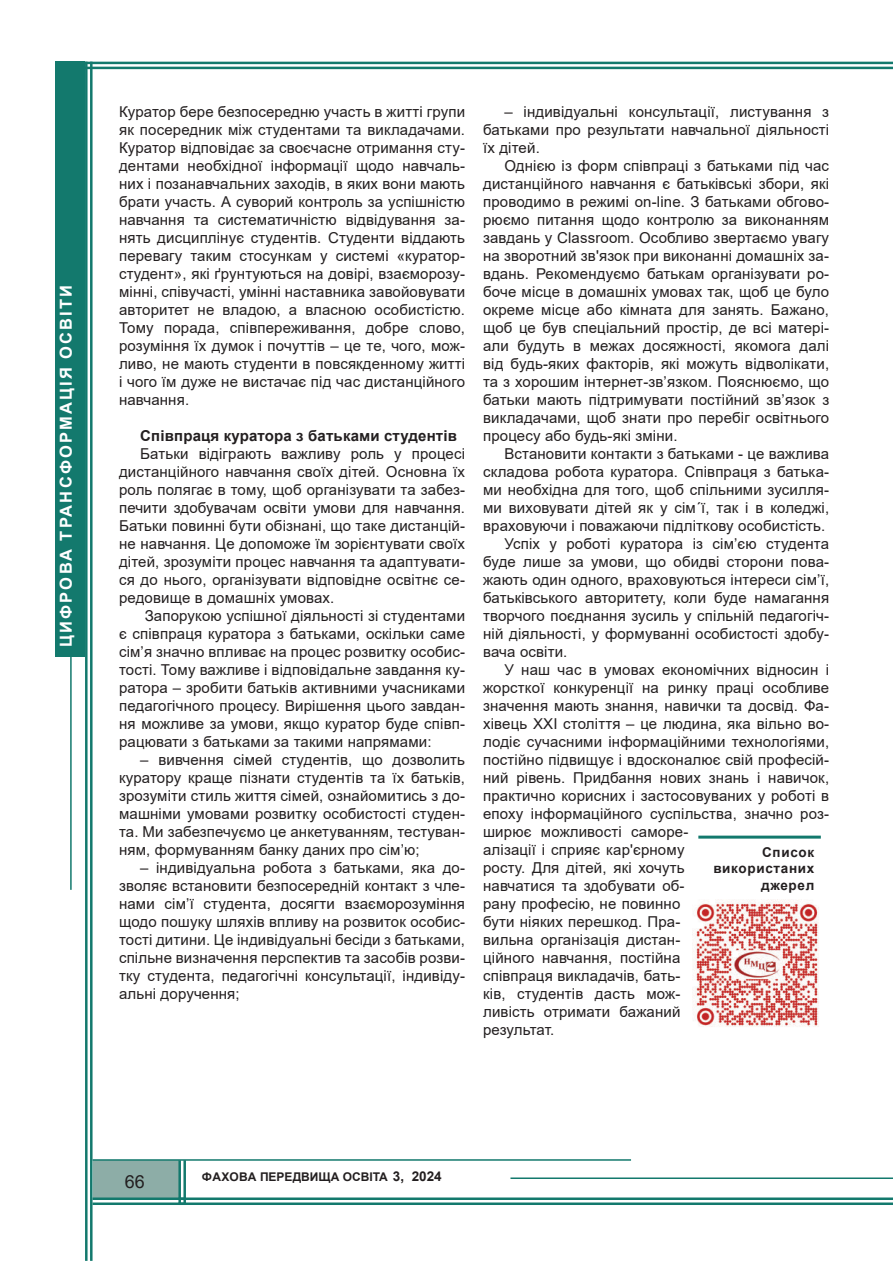
<style>
.page{position:relative;width:893px;height:1263px;background:#fff}
.page>*{position:absolute;margin:0;border:0;box-sizing:border-box;transform-origin:0 0}
.t1{font:18px "Arial";color:#231f20}
.t2{font:700 16.5px "Arial";letter-spacing:.135em;color:#fff}
.t3{font:15px/18px "Arial";letter-spacing:.01em;color:#231f20;text-align:justify}
.t4{font:700 15px "Arial";letter-spacing:.01em;color:#231f20}
.t5{font:700 13.5px/16.2px "Arial";letter-spacing:.05em;color:#231f20;text-align:right}
.t6{font:700 12px "Arial";color:#231f20}
.s1{font-size:13.5px}
</style>
<div class="page">
<div style="left:55px;top:62px;width:30px;height:595px;background:#13796d"></div>
<div style="left:93px;top:1160px;width:85px;height:37px;background:#8dada7"></div>
<hr style="left:81px;top:62px;width:812px;height:2px;background:#13796d">
<hr style="left:81px;top:67px;width:812px;height:2px;background:#13796d">
<hr style="left:93px;top:1159px;width:538px;height:2px;background:#13796d">
<hr style="left:510px;top:1177px;width:383px;height:2px;background:#13796d">
<hr style="left:70px;top:657px;width:2px;height:233px;background:#13796d">
<hr style="left:178px;top:1197px;width:715px;height:3px;background:#13796d">
<hr style="left:178px;top:1202px;width:715px;height:3px;background:#13796d">
<hr style="left:178px;top:1160px;width:3px;height:45px;background:#13796d">
<hr style="left:183px;top:1160px;width:3px;height:45px;background:#13796d">
<hr style="left:93px;top:1197px;width:93px;height:3px;background:#13796d">
<hr style="left:93px;top:1202px;width:93px;height:3px;background:#13796d">
<hr style="left:90px;top:62px;width:3px;height:1199px;background:#13796d">
<hr style="left:85px;top:62px;width:3px;height:1199px;background:#13796d">
<img style="left:693px;top:900px;width:126px;height:127px">
<hr style="left:698px;top:836px;width:123px;height:3px;background:#13796d">
<p class="t2" style="left:55px;top:647px;width:364px;rotate:-90deg">ЦИФРОВА ТРАНСФОРМАЦІЯ ОСВІТИ</p>
<p class="t3" style="left:119px;top:103px;width:348px">Куратор бере безпосередню участь в житті групи як посередник між студентами та викладачами.<br>Куратор відповідає за своєчасне отримання сту&shy;дентами необхідної інформації щодо навчаль&shy;них і позанавчальних заходів, в яких вони мають брати участь. А суворий контроль за успішністю навчання та систематичністю відвідування за&shy;нять дисциплінує студентів. Студенти віддають перевагу таким стосункам у системі «куратор&shy;студент», які ґрунтуються на довірі, взаєморозу&shy;мінні, співучасті, умінні наставника завойовувати авторитет не владою, а власною особистістю.<br>Тому порада, співпереживання, добре слово, розуміння їх думок і почуттів – це те, чого, мож&shy;ливо, не мають студенти в повсякденному житті і чого їм дуже не вистачає під час дистанційного навчання.</p>
<p class="t4" style="left:140px;top:425px;width:318px">Співпраця куратора з батьками студентів</p>
<p class="t3" style="left:119px;top:445px;width:348px;text-indent:21px">Батьки відіграють важливу роль у процесі дистанційного навчання своїх дітей. Основна їх роль полягає в тому, щоб організувати та забез&shy;печити здобувачам освіти умови для навчання.<br>Батьки повинні бути обізнані, що таке дистанцій&shy;не навчання. Це допоможе їм зорієнтувати своїх дітей, зрозуміти процес навчання та адаптувати&shy;ся до нього, організувати відповідне освітнє се&shy;редовище в домашніх умовах.</p>
<p class="t3" style="left:119px;top:607px;width:348px;text-indent:26px">Запорукою успішної діяльності зі студентами є співпраця куратора з батьками, оскільки саме сім’я значно впливає на процес розвитку особис&shy;тості. Тому важливе і відповідальне завдання ку&shy;ратора – зробити батьків активними учасниками педагогічного процесу. Вирішення цього завдан&shy;ня можливе за умови, якщо куратор буде співп&shy;рацювати з батьками за такими напрямами:</p>
<p class="t3" style="left:119px;top:751px;width:348px;text-indent:21px">– вивчення сімей студентів, що дозволить куратору краще пізнати студентів та їх батьків, зрозуміти стиль життя сімей, ознайомитись з до&shy;машніми умовами розвитку особистості студен&shy;та. Ми забезпечуємо це анкетуванням, тестуван&shy;ням, формуванням банку даних про сім’ю;</p>
<p class="t3" style="left:119px;top:859px;width:348px;text-indent:21px">– індивідуальна робота з батьками, яка до&shy;зволяє встановити безпосередній контакт з чле&shy;нами сім’ї студента, досягти взаєморозуміння щодо пошуку шляхів впливу на розвиток особис&shy;тості дитини. Це індивідуальні бесіди з батьками, спільне визначення перспектив та засобів розви&shy;тку студента, педагогічні консультації, індивіду&shy;альні доручення;</p>
<p class="t3" style="left:483px;top:103px;width:348px;text-indent:21px">– індивідуальні консультації, листування з батьками про результати навчальної діяльності їх дітей.</p>
<p class="t3" style="left:483px;top:157px;width:348px;text-indent:21px">Однією із форм співпраці з батьками під час дистанційного навчання є батьківські збори, які проводимо в режимі on-line. З батьками обгово&shy;рюємо питання щодо контролю за виконанням завдань у Classroom. Особливо звертаємо увагу на зворотний зв'язок при виконанні домашніх за&shy;вдань. Рекомендуємо батькам організувати ро&shy;боче місце в домашніх умовах так, щоб це було окреме місце або кімната для занять. Бажано, щоб це був спеціальний простір, де всі матері&shy;али будуть в межах досяжності, якомога далі від будь-яких факторів, які можуть відволікати, та з хорошим інтернет-зв’язком. Пояснюємо, що батьки мають підтримувати постійний зв’язок з викладачами, щоб знати про перебіг освітнього процесу або будь-які зміни.</p>
<p class="t3" style="left:504px;top:445px;width:326px">Встановити контакти з батьками - це важлива</p>
<p class="t3" style="left:483px;top:463px;width:348px">складова робота куратора. Співпраця з батька-</p>
<p class="t3" style="left:483px;top:481px;width:348px">ми необхідна для того, щоб спільними зусилля-</p>
<p class="t3" style="left:483px;top:499px;width:348px">ми виховувати дітей як у сім´ї, так і в коледжі,</p>
<p class="t3" style="left:483px;top:517px;width:344px">враховуючи і поважаючи підліткову особистість.</p>
<p class="t3" style="left:504px;top:535px;width:326px">Успіх у роботі куратора із сім’єю студента</p>
<p class="t3" style="left:483px;top:553px;width:348px">буде лише за умови, що обидві сторони пова-</p>
<p class="t3" style="left:483px;top:571px;width:348px">жають один одного, враховуються інтереси сім’ї,</p>
<p class="t3" style="left:483px;top:589px;width:348px">батьківського авторитету, коли буде намагання</p>
<p class="t3" style="left:483px;top:607px;width:348px">творчого поєднання зусиль у спільній педагогіч-</p>
<p class="t3" style="left:483px;top:625px;width:348px">ній діяльності, у формуванні особистості здобу-</p>
<p class="t3" style="left:483px;top:643px;width:86px">вача освіти.</p>
<p class="t3" style="left:504px;top:661px;width:326px">У наш час в умовах економічних відносин і</p>
<p class="t3" style="left:483px;top:679px;width:348px">жорсткої конкуренції на ринку праці особливе</p>
<p class="t3" style="left:483px;top:697px;width:348px">значення мають знання, навички та досвід. Фа-</p>
<p class="t3" style="left:483px;top:715px;width:348px">хівець XXI століття – це людина, яка вільно во-</p>
<p class="t3" style="left:483px;top:733px;width:348px">лодіє сучасними інформаційними технологіями,</p>
<p class="t3" style="left:483px;top:751px;width:348px">постійно підвищує і вдосконалює свій професій-</p>
<p class="t3" style="left:483px;top:769px;width:348px">ний рівень. Придбання нових знань і навичок,</p>
<p class="t3" style="left:483px;top:787px;width:348px">практично корисних і застосовуваних у роботі в</p>
<p class="t3" style="left:483px;top:805px;width:348px">епоху інформаційного суспільства, значно роз-</p>
<p class="t3" style="left:483px;top:823px;width:207px">ширює можливості саморе-</p>
<p class="t3" style="left:483px;top:841px;width:203px">алізації і сприяє кар'єрному</p>
<p class="t3" style="left:483px;top:859px;width:203px">росту. Для дітей, які хочуть</p>
<p class="t3" style="left:483px;top:877px;width:203px">навчатися та здобувати об-</p>
<p class="t3" style="left:483px;top:895px;width:199px">рану професію, не повинно</p>
<p class="t3" style="left:483px;top:913px;width:199px">бути ніяких перешкод. Пра-</p>
<p class="t3" style="left:483px;top:931px;width:199px">вильна організація дистан-</p>
<p class="t3" style="left:483px;top:949px;width:199px">ційного навчання, постійна</p>
<p class="t3" style="left:483px;top:967px;width:199px">співпраця викладачів, бать-</p>
<p class="t3" style="left:483px;top:985px;width:199px">ків, студентів дасть мож-</p>
<p class="t3" style="left:483px;top:1003px;width:199px">ливість отримати бажаний</p>
<p class="t3" style="left:483px;top:1021px;width:73px">результат.</p>
<p class="t5" style="left:713px;top:844px;width:102px">Список використаних джерел</p>
<p class="t1" style="left:125px;top:1169px;width:22px">66</p>
<p class="t6" style="left:202px;top:1168px;width:241px">ФАХОВА ПЕРЕДВИЩА ОСВІТА <span class="s1">3, 2024</span></p>
</div>
